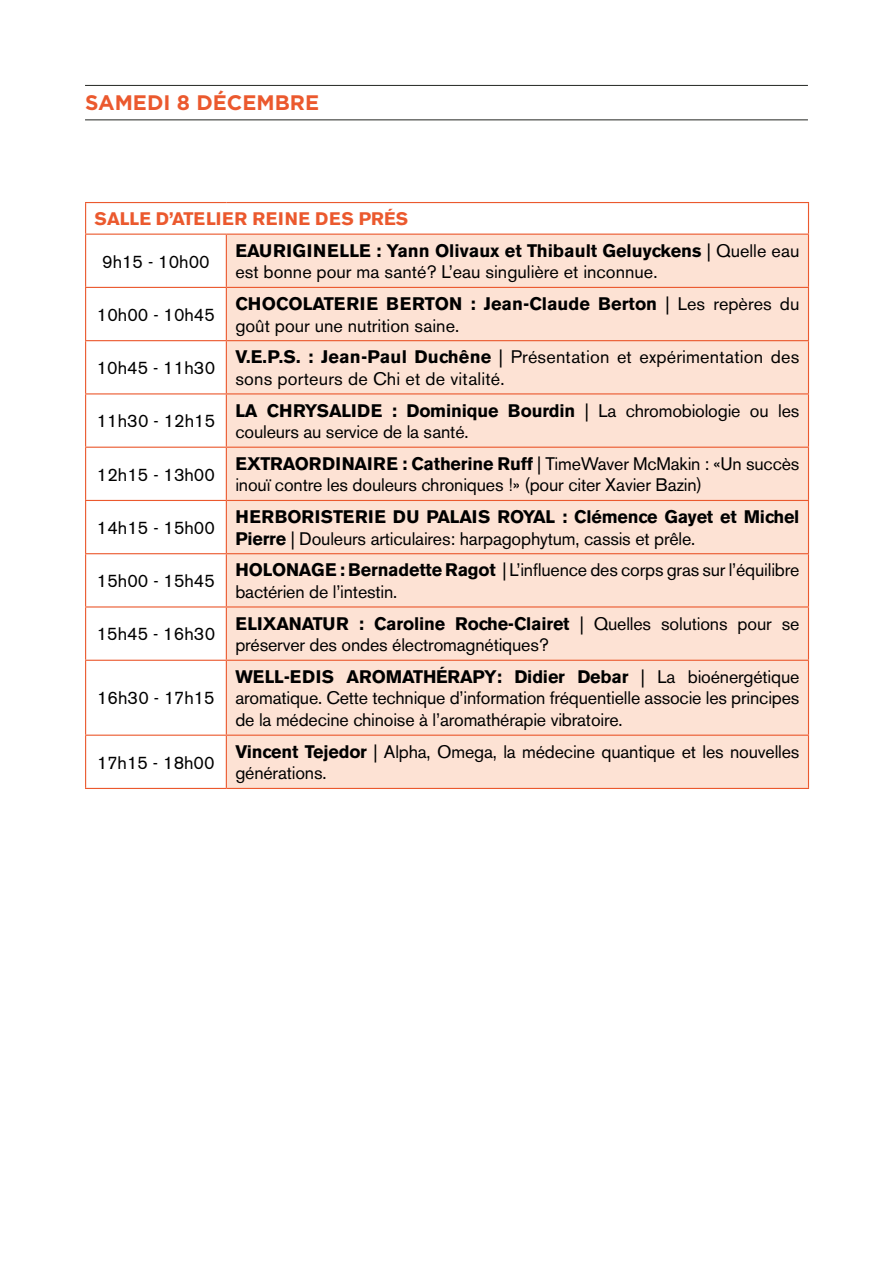
<style>
.page{position:relative;width:893px;height:1263px;background:#fff}
.page>*{position:absolute;margin:0;border:0;box-sizing:border-box;transform-origin:0 0}
.t1{font:700 21px "Gotham";color:#eb592e}
.t2{font:18px/21.6px "Akzidenz Grotesk BE";letter-spacing:-.01em;color:#000}
.t3{font:700 18px/21.6px "Akzidenz Grotesk BE";letter-spacing:-.01em;color:#000}
.t4{font:18px/21.6px "Akzidenz Grotesk BE";letter-spacing:.01em;color:#000}
.t5{font:700 18px "Akzidenz Grotesk BE";color:#eb592e}
.s1{font-weight:700}
.s2{font-weight:400}
</style>
<div class="page">
<svg style="left:86px;top:203px;width:722px;height:585px"></svg>
<div style="left:227px;top:235px;width:581px;height:553px;background:#fde2d4"></div>
<hr style="left:226px;top:287px;width:583px;height:1px;background:#eb592e">
<hr style="left:226px;top:393px;width:583px;height:1px;background:#eb592e">
<hr style="left:226px;top:447px;width:583px;height:1px;background:#eb592e">
<hr style="left:226px;top:500px;width:583px;height:1px;background:#eb592e">
<hr style="left:226px;top:553px;width:583px;height:1px;background:#eb592e">
<hr style="left:226px;top:606px;width:583px;height:1px;background:#eb592e">
<hr style="left:226px;top:660px;width:583px;height:1px;background:#eb592e">
<hr style="left:226px;top:735px;width:583px;height:1px;background:#eb592e">
<hr style="left:226px;top:788px;width:583px;height:1px;background:#eb592e">
<hr style="left:85px;top:202px;width:141px;height:1px;background:#eb592e">
<hr style="left:85px;top:203px;width:1px;height:31px;background:#eb592e">
<hr style="left:226px;top:202px;width:583px;height:1px;background:#eb592e">
<hr style="left:808px;top:203px;width:1px;height:31px;background:#eb592e">
<hr style="left:85px;top:340px;width:141px;height:1px;background:#eb592e">
<hr style="left:226px;top:340px;width:583px;height:1px;background:#eb592e">
<hr style="left:85px;top:234px;width:141px;height:1px;background:#eb592e">
<hr style="left:85px;top:235px;width:1px;height:52px;background:#eb592e">
<hr style="left:226px;top:234px;width:583px;height:1px;background:#eb592e">
<hr style="left:226px;top:235px;width:1px;height:52px;background:#eb592e">
<hr style="left:808px;top:235px;width:1px;height:52px;background:#eb592e">
<hr style="left:808px;top:288px;width:1px;height:52px;background:#eb592e">
<hr style="left:808px;top:341px;width:1px;height:52px;background:#eb592e">
<hr style="left:808px;top:394px;width:1px;height:53px;background:#eb592e">
<hr style="left:808px;top:448px;width:1px;height:52px;background:#eb592e">
<hr style="left:808px;top:501px;width:1px;height:52px;background:#eb592e">
<hr style="left:808px;top:554px;width:1px;height:52px;background:#eb592e">
<hr style="left:808px;top:607px;width:1px;height:53px;background:#eb592e">
<hr style="left:808px;top:661px;width:1px;height:74px;background:#eb592e">
<hr style="left:808px;top:736px;width:1px;height:52px;background:#eb592e">
<hr style="left:85px;top:287px;width:141px;height:1px;background:#eb592e">
<hr style="left:85px;top:288px;width:1px;height:52px;background:#eb592e">
<hr style="left:226px;top:288px;width:1px;height:52px;background:#eb592e">
<hr style="left:85px;top:341px;width:1px;height:52px;background:#eb592e">
<hr style="left:226px;top:341px;width:1px;height:52px;background:#eb592e">
<hr style="left:85px;top:394px;width:1px;height:53px;background:#eb592e">
<hr style="left:226px;top:394px;width:1px;height:53px;background:#eb592e">
<hr style="left:85px;top:448px;width:1px;height:52px;background:#eb592e">
<hr style="left:226px;top:448px;width:1px;height:52px;background:#eb592e">
<hr style="left:85px;top:501px;width:1px;height:52px;background:#eb592e">
<hr style="left:226px;top:501px;width:1px;height:52px;background:#eb592e">
<hr style="left:85px;top:554px;width:1px;height:52px;background:#eb592e">
<hr style="left:226px;top:554px;width:1px;height:52px;background:#eb592e">
<hr style="left:85px;top:607px;width:1px;height:53px;background:#eb592e">
<hr style="left:226px;top:607px;width:1px;height:53px;background:#eb592e">
<hr style="left:85px;top:661px;width:1px;height:74px;background:#eb592e">
<hr style="left:226px;top:661px;width:1px;height:74px;background:#eb592e">
<hr style="left:85px;top:736px;width:1px;height:52px;background:#eb592e">
<hr style="left:226px;top:736px;width:1px;height:52px;background:#eb592e">
<hr style="left:85px;top:393px;width:141px;height:1px;background:#eb592e">
<hr style="left:85px;top:447px;width:141px;height:1px;background:#eb592e">
<hr style="left:85px;top:500px;width:141px;height:1px;background:#eb592e">
<hr style="left:85px;top:553px;width:141px;height:1px;background:#eb592e">
<hr style="left:85px;top:606px;width:141px;height:1px;background:#eb592e">
<hr style="left:85px;top:660px;width:141px;height:1px;background:#eb592e">
<hr style="left:85px;top:735px;width:141px;height:1px;background:#eb592e">
<hr style="left:85px;top:788px;width:141px;height:1px;background:#eb592e">
<hr style="left:85px;top:85px;width:723px;height:1px;background:#232622">
<hr style="left:85px;top:119px;width:723px;height:1px;background:#232622">
<p class="t1" style="left:85px;top:90px;width:236px">SAMEDI 8 DÉCEMBRE</p>
<p class="t5" style="left:95px;top:208px;width:315px">SALLE D’ATELIER REINE DES PRÉS</p>
<p class="t2" style="left:102px;top:250px;width:109px">9h15 - 10h00</p>
<p class="t2" style="left:235px;top:240px;width:566px"><span class="s1">EAURIGINELLE : Yann Olivaux et Thibault Geluyckens</span> | Quelle eau est bonne pour ma santé? L’eau singulière et inconnue.</p>
<p class="t2" style="left:97px;top:304px;width:120px">10h00 - 10h45</p>
<p class="t2" style="left:235px;top:293px;width:566px"><span class="s1">CHOCOLATERIE BERTON : Jean-Claude Berton</span> | Les repères du goût pour une nutrition saine.</p>
<p class="t2" style="left:97px;top:357px;width:120px">10h45 - 11h30</p>
<p class="t4" style="left:235px;top:346px;width:566px"><span class="s1">V.E.P.S. : Jean-Paul Duchêne</span> | Présentation et expérimentation des sons porteurs de Chi et de vitalité.</p>
<p class="t2" style="left:97px;top:410px;width:120px">11h30 - 12h15</p>
<p class="t2" style="left:235px;top:399px;width:566px"><span class="s1">LA CHRYSALIDE : Dominique Bourdin</span> | La chromobiologie ou les couleurs au service de la santé.</p>
<p class="t2" style="left:97px;top:463px;width:120px">12h15 - 13h00</p>
<p class="t2" style="left:235px;top:453px;width:566px"><span class="s1">EXTRAORDINAIRE : Catherine Ruff</span> | TimeWaver McMakin : «Un succès inouï contre les douleurs chroniques !» (pour citer Xavier Bazin)</p>
<p class="t2" style="left:97px;top:517px;width:120px">14h15 - 15h00</p>
<p class="t3" style="left:235px;top:506px;width:566px">HERBORISTERIE DU PALAIS ROYAL : Clémence Gayet et Michel<br>Pierre <span class="s2">| Douleurs articulaires: harpagophytum, cassis et prêle.</span></p>
<p class="t2" style="left:97px;top:570px;width:120px">15h00 - 15h45</p>
<p class="t2" style="left:235px;top:559px;width:566px"><span class="s1">HOLONAGE : Bernadette Ragot</span> | L’influence des corps gras sur l’équilibre bactérien de l’intestin.</p>
<p class="t2" style="left:97px;top:623px;width:120px">15h45 - 16h30</p>
<p class="t2" style="left:235px;top:612px;width:566px"><span class="s1">ELIXANATUR : Caroline Roche-Clairet</span> | Quelles solutions pour se préserver des ondes électromagnétiques?</p>
<p class="t2" style="left:97px;top:687px;width:119px">16h30 - 17h15</p>
<p class="t2" style="left:235px;top:666px;width:566px;text-align:justify"><span class="s1">WELL-EDIS AROMATHÉRAPY: Didier Debar</span> | La bioénergétique aromatique. Cette technique d’information fréquentielle associe les principes de la médecine chinoise à l’aromathérapie vibratoire.</p>
<p class="t2" style="left:97px;top:751px;width:119px">17h15 - 18h00</p>
<p class="t2" style="left:235px;top:741px;width:566px"><span class="s1">Vincent Tejedor</span> | Alpha, Omega, la médecine quantique et les nouvelles générations.</p>
</div>
